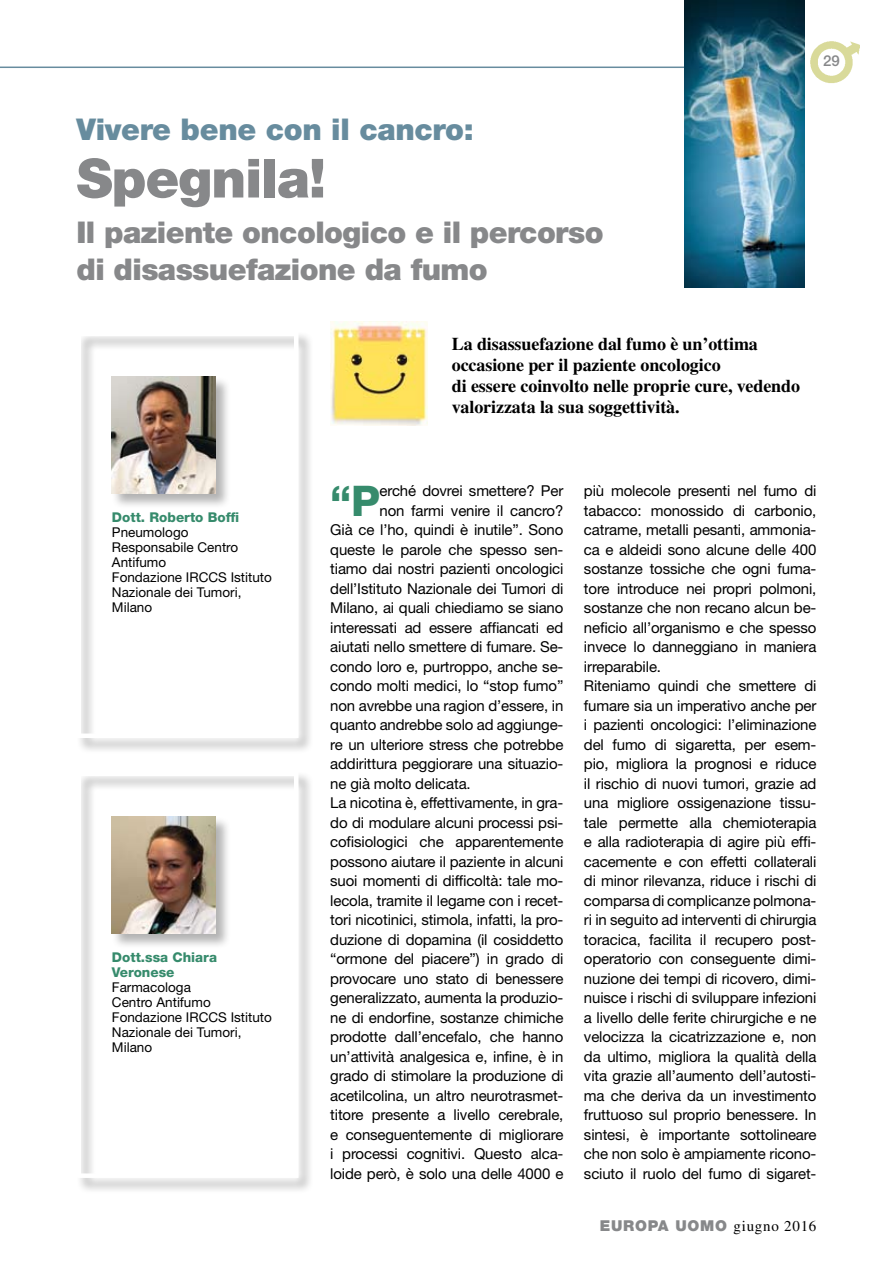
<style>
.page{position:relative;width:893px;height:1263px;background:#fff}
.page>*{position:absolute;margin:0;border:0;box-sizing:border-box;transform-origin:0 0}
.t1{font:900 54px "Helvetica Neue LT Std";letter-spacing:-.02em;color:#87888a}
.t2{font:800 42.3px "Helvetica Neue LT Std";color:#368b6c}
.t3{font:900 30px/37.5px "Helvetica Neue LT Std";letter-spacing:-.02em;color:#87888a}
.t4{font:900 30px "Helvetica Neue LT Std";letter-spacing:-.01em;color:#678c9e}
.t5{font:700 18px/21px "Times LT Std";letter-spacing:-.005em;color:#000}
.t6{font:15px/19.5px "Helvetica Neue LT Std";letter-spacing:-.01em;color:#000}
.t7{font:900 15px "Helvetica Neue LT Std";letter-spacing:.05em;color:#87888a}
.t8{font:500 15px "Helvetica Neue LT Std";color:#87888a}
.t9{font:13.5px/15px "Helvetica Neue LT Std";color:#000}
.t10{font:800 13.5px/15px "Helvetica Neue LT Std";color:#368b6c}
.s1{font-family:"Times LT Std";font-weight:400;color:#000}
</style>
<div class="page">
<hr style="left:0;top:67px;width:801px;height:1px;background:#678c9e">
<img style="left:810px;top:41px;width:49px;height:42px">
<div style="left:76px;top:771px;width:244px;height:429px;background:#000;opacity:.3"></div>
<div style="left:77px;top:772px;width:221px;height:406px;border:4px solid #fff"></div>
<div style="left:111px;top:816px;width:126px;height:140px;background:#000;opacity:.3"></div>
<img style="left:112px;top:816px;width:103px;height:118px">
<div style="left:76px;top:331px;width:244px;height:429px;background:#000;opacity:.3"></div>
<div style="left:77px;top:332px;width:221px;height:406px;border:4px solid #fff"></div>
<div style="left:111px;top:376px;width:126px;height:140px;background:#000;opacity:.3"></div>
<img style="left:112px;top:377px;width:103px;height:117px">
<img style="left:684px;top:0;width:121px;height:287px">
<img style="left:330px;top:322px;width:98px;height:103px">
<h3 class="t4" style="left:77px;top:112px;width:399px">Vivere bene con il cancro:</h3>
<h1 class="t1" style="left:77px;top:146px;width:251px">Spegnila!</h1>
<h3 class="t3" style="left:77px;top:213px;width:528px">Il paziente oncologico e il percorso di disassuefazione da fumo</h3>
<p class="t5" style="left:452px;top:333px;width:350px">La disassuefazione dal fumo è un’ottima occasione per il paziente oncologico<br>di essere coinvolto nelle proprie cure, vedendo valorizzata la sua soggettività.</p>
<p class="t8" style="left:823px;top:52px;width:18px">29</p>
<p class="t10" style="left:112px;top:510px;width:129px">Dott. Roberto Boffi</p>
<p class="t9" style="left:112px;top:525px;width:161px">Pneumologo<br>Responsabile Centro<br>Antifumo<br>Fondazione IRCCS Istituto<br>Nazionale dei Tumori,<br>Milano</p>
<p class="t10" style="left:112px;top:950px;width:107px">Dott.ssa Chiara<br>Veronese</p>
<p class="t9" style="left:112px;top:979px;width:161px">Farmacologa<br>Centro Antifumo<br>Fondazione IRCCS Istituto<br>Nazionale dei Tumori,<br>Milano</p>
<h2 class="t2" style="left:330px;top:476px;width:51px">“P</h2>
<p class="t6" style="left:380px;top:481px;width:185px">erché dovrei smettere? Per</p>
<p class="t6" style="left:380px;top:501px;width:185px">non farmi venire il cancro?</p>
<p class="t6" style="left:330px;top:520px;width:235px">Già ce l’ho, quindi è inutile”. Sono</p>
<p class="t6" style="left:330px;top:540px;width:235px">queste le parole che spesso sen-</p>
<p class="t6" style="left:330px;top:559px;width:235px">tiamo dai nostri pazienti oncologici</p>
<p class="t6" style="left:330px;top:579px;width:235px">dell’Istituto Nazionale dei Tumori di</p>
<p class="t6" style="left:330px;top:598px;width:235px">Milano, ai quali chiediamo se siano</p>
<p class="t6" style="left:330px;top:618px;width:235px">interessati ad essere affiancati ed</p>
<p class="t6" style="left:330px;top:637px;width:235px">aiutati nello smettere di fumare. Se-</p>
<p class="t6" style="left:330px;top:657px;width:235px">condo loro e, purtroppo, anche se-</p>
<p class="t6" style="left:330px;top:676px;width:235px">condo molti medici, lo “stop fumo”</p>
<p class="t6" style="left:330px;top:696px;width:235px">non avrebbe una ragion d’essere, in</p>
<p class="t6" style="left:330px;top:715px;width:235px">quanto andrebbe solo ad aggiunge-</p>
<p class="t6" style="left:330px;top:735px;width:235px">re un ulteriore stress che potrebbe</p>
<p class="t6" style="left:330px;top:754px;width:235px">addirittura peggiorare una situazio-</p>
<p class="t6" style="left:330px;top:774px;width:142px">ne già molto delicata.</p>
<p class="t6" style="left:330px;top:793px;width:235px">La nicotina è, effettivamente, in gra-</p>
<p class="t6" style="left:330px;top:813px;width:235px">do di modulare alcuni processi psi-</p>
<p class="t6" style="left:330px;top:832px;width:235px">cofisiologici che apparentemente</p>
<p class="t6" style="left:330px;top:852px;width:235px">possono aiutare il paziente in alcuni</p>
<p class="t6" style="left:330px;top:871px;width:235px">suoi momenti di difficoltà: tale mo-</p>
<p class="t6" style="left:330px;top:891px;width:235px">lecola, tramite il legame con i recet-</p>
<p class="t6" style="left:330px;top:910px;width:235px">tori nicotinici, stimola, infatti, la pro-</p>
<p class="t6" style="left:330px;top:930px;width:235px">duzione di dopamina (il cosiddetto</p>
<p class="t6" style="left:330px;top:949px;width:235px">“ormone del piacere”) in grado di</p>
<p class="t6" style="left:330px;top:969px;width:235px">provocare uno stato di benessere</p>
<p class="t6" style="left:330px;top:988px;width:235px">generalizzato, aumenta la produzio-</p>
<p class="t6" style="left:330px;top:1008px;width:235px">ne di endorfine, sostanze chimiche</p>
<p class="t6" style="left:330px;top:1027px;width:235px">prodotte dall’encefalo, che hanno</p>
<p class="t6" style="left:330px;top:1047px;width:235px">un’attività analgesica e, infine, è in</p>
<p class="t6" style="left:330px;top:1066px;width:235px">grado di stimolare la produzione di</p>
<p class="t6" style="left:330px;top:1086px;width:235px">acetilcolina, un altro neurotrasmet-</p>
<p class="t6" style="left:330px;top:1105px;width:235px">titore presente a livello cerebrale,</p>
<p class="t6" style="left:330px;top:1125px;width:235px">e conseguentemente di migliorare</p>
<p class="t6" style="left:330px;top:1144px;width:235px">i processi cognitivi. Questo alca-</p>
<p class="t6" style="left:330px;top:1164px;width:235px">loide però, è solo una delle 4000 e</p>
<p class="t6" style="left:584px;top:481px;width:234px">più molecole presenti nel fumo di tabacco: monossido di carbonio, catrame, metalli pesanti, ammonia&shy;ca e aldeidi sono alcune delle 400 sostanze tossiche che ogni fuma&shy;tore introduce nei propri polmoni, sostanze che non recano alcun be&shy;neficio all’organismo e che spesso invece lo danneggiano in maniera irreparabile.<br>Riteniamo quindi che smettere di fumare sia un imperativo anche per i pazienti oncologici: l’eliminazione del fumo di sigaretta, per esem&shy;pio, migliora la prognosi e riduce il rischio di nuovi tumori, grazie ad una migliore ossigenazione tissu&shy;tale permette alla chemioterapia e alla radioterapia di agire più effi&shy;cacemente e con effetti collaterali di minor rilevanza, riduce i rischi di comparsa di complicanze polmona&shy;ri in seguito ad interventi di chirurgia toracica, facilita il recupero post&shy;operatorio con conseguente dimi&shy;nuzione dei tempi di ricovero, dimi&shy;nuisce i rischi di sviluppare infezioni a livello delle ferite chirurgiche e ne velocizza la cicatrizzazione e, non da ultimo, migliora la qualità della vita grazie all’aumento dell’autosti&shy;ma che deriva da un investimento fruttuoso sul proprio benessere. In sintesi, è importante sottolineare che non solo è ampiamente ricono&shy;sciuto il ruolo del fumo di sigaret-</p>
<p class="t7" style="left:600px;top:1216px;width:218px">EUROPA UOMO <span class="s1">giugno 2016</span></p>
</div>
